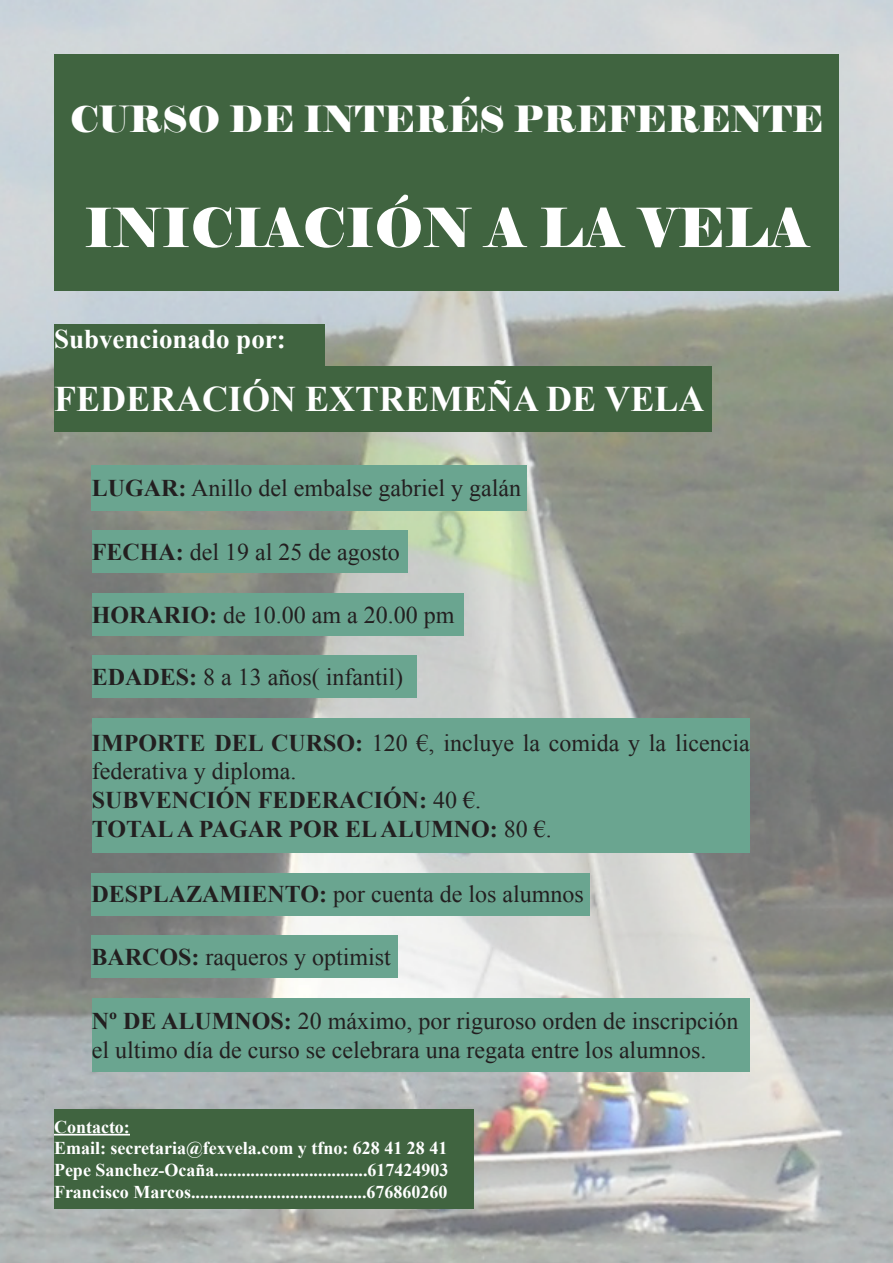
<style>
.page{position:relative;width:893px;height:1263px;background:#fff}
.page>*{position:absolute;margin:0;border:0;box-sizing:border-box;transform-origin:0 0}
.t1{font:54px "Elephant";color:#fff}
.t2{font:700 36px "Times New Roman";color:#fff}
.t3{font:36px "Elephant";color:#fff}
.t4{font:700 27px "Times New Roman";color:#fff}
.t5{font:24px/28.8px "Times New Roman";color:#231f20}
.t6{font:700 24px "Times New Roman";color:#231f20}
.t7{font:700 18px "Times New Roman";color:#fff}
.s1{font-weight:700}
.s2{font-weight:400}
</style>
<div class="page">
<img style="left:0;top:0;width:893px;height:1263px">
<div style="left:54px;top:54px;width:785px;height:237px;background:#406440"></div>
<div style="left:54px;top:1109px;width:419px;height:100px;background:#406440"></div>
<hr style="left:54px;top:1134px;width:76px;height:1px;background:#fff">
<div style="left:92px;top:465px;width:435px;height:45px;background:#6aa590"></div>
<div style="left:92px;top:530px;width:315px;height:43px;background:#6aa590"></div>
<div style="left:92px;top:593px;width:371px;height:42px;background:#6aa590"></div>
<div style="left:54px;top:367px;width:658px;height:65px;background:#406440"></div>
<div style="left:91px;top:873px;width:498px;height:42px;background:#6aa590"></div>
<div style="left:92px;top:655px;width:324px;height:43px;background:#6aa590"></div>
<div style="left:92px;top:718px;width:658px;height:135px;background:#6aa590"></div>
<div style="left:91px;top:935px;width:307px;height:43px;background:#6aa590"></div>
<div style="left:92px;top:998px;width:658px;height:74px;background:#6aa590"></div>
<div style="left:54px;top:324px;width:270px;height:43px;background:#406440"></div>
<p class="t3" style="left:70px;top:96px;width:755px">CURSO DE INTERÉS PREFERENTE</p>
<p class="t1" style="left:84px;top:194px;width:727px">INICIACIÓN A LA VELA</p>
<p class="t4" style="left:54px;top:321px;width:233px">Subvencionado por:</p>
<p class="t2" style="left:54px;top:374px;width:652px">FEDERACIÓN EXTREMEÑA DE VELA</p>
<p class="t5" style="left:92px;top:473px;width:431px"><span class="s1">LUGAR:</span> Anillo del embalse gabriel y galán</p>
<p class="t5" style="left:92px;top:537px;width:309px"><span class="s1">FECHA:</span> del 19 al 25 de agosto</p>
<p class="t5" style="left:92px;top:600px;width:364px"><span class="s1">HORARIO:</span> de 10.00 am a 20.00 pm</p>
<p class="t5" style="left:92px;top:662px;width:313px"><span class="s1">EDADES:</span> 8 a 13 años( infantil)</p>
<p class="t5" style="left:92px;top:728px;width:659px"><span class="s1">IMPORTE DEL CURSO:</span> 120 €, incluye la comida y la licencia federativa y diploma.</p>
<p class="t6" style="left:92px;top:783px;width:391px">SUBVENCIÓN FEDERACIÓN: <span class="s2">40 €.</span></p>
<p class="t6" style="left:92px;top:812px;width:462px">TOTAL A PAGAR POR EL ALUMNO: <span class="s2">80 €.</span></p>
<p class="t5" style="left:91px;top:879px;width:494px"><span class="s1">DESPLAZAMIENTO:</span> por cuenta de los alumnos</p>
<p class="t5" style="left:91px;top:942px;width:301px"><span class="s1">BARCOS:</span> raqueros y optimist</p>
<p class="t5" style="left:92px;top:1006px;width:648px"><span class="s1">Nº DE ALUMNOS:</span> 20 máximo, por riguroso orden de inscripción</p>
<p class="t5" style="left:92px;top:1035px;width:616px">el ultimo día de curso se celebrara una regata entre los alumnos.</p>
<p class="t7" style="left:54px;top:1114px;width:77px">Contacto:</p>
<p class="t7" style="left:54px;top:1136px;width:395px">Email: secretaria@fexvela.com y tfno: 628 41 28 41</p>
<p class="t7" style="left:54px;top:1157px;width:396px">Pepe Sanchez-Ocaña..................................617424903</p>
<p class="t7" style="left:54px;top:1179px;width:395px">Francisco Marcos.......................................676860260</p>
</div>
